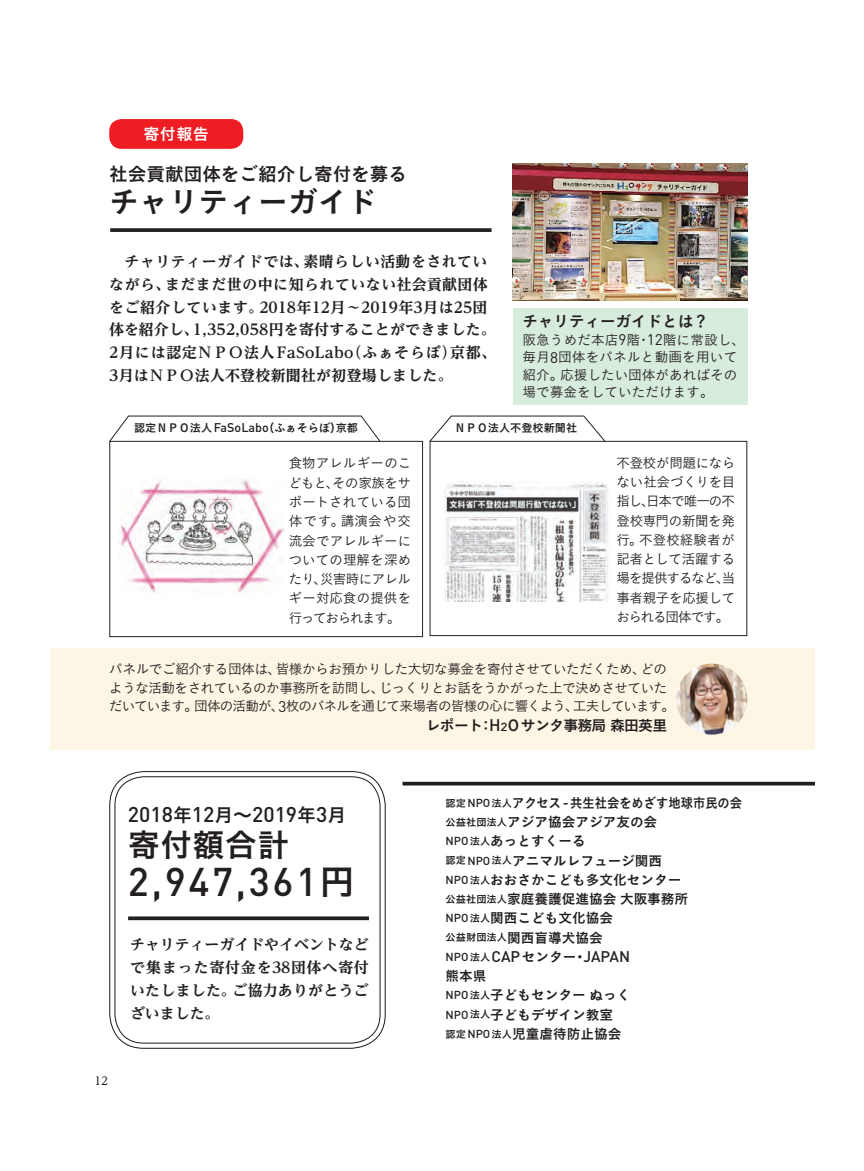
<style>
.page{position:relative;width:864px;height:1171px;background:#fff}
.page>*{position:absolute;margin:0;border:0;box-sizing:border-box;transform-origin:0 0}
.t1{font:500 39.55px "DIN";letter-spacing:.06em;color:#231f20}
.t2{font:32.2px "Koburina Go Std W6";color:#231f20}
.t3{font:29.75px "Koburina Go Std W6";color:#231f20}
.t4{font:500 21.18px "DIN";color:#231f20}
.t5{font:18.55px "Koburina Go Std W6";color:#231f20}
.t6{font:16.1px "Koburina Go Std W6";color:#fff}
.t7{font:15.58px "Koburina Go Std W6";color:#231f20}
.t8{font:500 15.22px "DIN";letter-spacing:-.005em;color:#231f20}
.t9{font:700 expanded 14.88px/22.8px "UD Reimin Pr 6";letter-spacing:.02em;color:#231f20}
.t10{font:14.88px "Koburina Go Std W6";letter-spacing:-.05em;color:#231f20}
.t11{font:13.65px/19.2px "Koburina Go Std W3";letter-spacing:-.03em;color:#231f20;text-align:justify}
.t12{font:13.65px/19.2px "Koburina Go Std W6";color:#231f20;scale:.9 1}
.t13{font:13.65px/17.5px "Koburina Go Std W3";color:#231f20}
.t14{font:13.65px/19.2px "Koburina Go Std W6";color:#231f20}
.t15{font:11.2px "Koburina Go Std W6";color:#231f20}
.t16{font:500 11.2px "UD Reimin Pr 6";color:#231f20}
.s1{font-family:"DIN";font-size:15.22px}
.s2{font-family:"DIN";font-weight:500;font-size:12.42px}
.s3{font-family:"DIN";font-weight:500;font-size:16.62px}
.s4{font-family:"DIN";font-weight:500;font-size:11.72px}
.s5{font-family:"Koburina Go Std W6";font-weight:400;font-size:18.9px}
.s6{font-family:"Koburina Go Std W6";font-weight:400;font-size:35.35px}
.s7{font-size:10.15px}
.s8{font-family:"DIN";font-weight:500;font-size:11.38px}
.s9{font-family:"DIN";font-weight:500;font-size:15.22px}
.s10{font-size:11.38px}
.s11{font-family:"Koburina Go Std W6";font-weight:400;font-size:10.15px}
.s12{font-family:"Koburina Go Std W6";font-weight:400;font-size:13.65px}
</style>
<div class="page">
<div style="left:50px;top:648px;width:764px;height:102px;background:#fef6e5"></div>
<div style="left:109px;top:771px;width:276px;height:278px;border:1px solid #231f20;border-radius:34px"></div>
<div style="left:114px;top:776px;width:266px;height:267px;border:1px solid #231f20;border-radius:29px"></div>
<svg style="left:128px;top:916px;width:241px;height:4px"></svg>
<hr style="left:402px;top:782px;width:412px;height:3px;background:#231f20">
<svg style="left:110px;top:228px;width:381px;height:4px;background:#312e2e"></svg>
<div style="left:512px;top:308px;width:235px;height:96px;background:#d8ecdd"></div>
<div style="left:109px;top:119px;width:134px;height:30px;background:#ee1d23;border-radius:12px"></div>
<img style="left:512px;top:164px;width:235px;height:136px">
<div style="left:109px;top:441px;width:314px;height:196px;border:1px solid #231f20"></div>
<div style="left:429px;top:441px;width:318px;height:195px;border:1px solid #231f20"></div>
<svg style="left:109px;top:415px;width:272px;height:28px"></svg>
<svg style="left:429px;top:415px;width:177px;height:28px"></svg>
<img style="left:676px;top:663px;width:71px;height:71px;border-radius:35px">
<img style="left:118px;top:479px;width:165px;height:116px">
<img style="left:444px;top:483px;width:164px;height:119px">
<hr style="left:0;top:64px;width:50px;height:1px;background:#000">
<hr style="left:814px;top:64px;width:49px;height:1px;background:#000">
<hr style="left:0;top:1106px;width:50px;height:1px;background:#000">
<hr style="left:814px;top:1106px;width:49px;height:1px;background:#000">
<hr style="left:64px;top:0;width:1px;height:50px;background:#000">
<hr style="left:64px;top:1121px;width:1px;height:50px;background:#000">
<hr style="left:798px;top:0;width:1px;height:50px;background:#000">
<hr style="left:798px;top:1121px;width:1px;height:50px;background:#000">
<hr style="left:15px;top:49px;width:49px;height:1px;background:#000">
<hr style="left:799px;top:49px;width:49px;height:1px;background:#000">
<hr style="left:15px;top:1121px;width:49px;height:1px;background:#000">
<hr style="left:799px;top:1121px;width:49px;height:1px;background:#000">
<hr style="left:49px;top:15px;width:1px;height:49px;background:#000">
<hr style="left:49px;top:1106px;width:1px;height:50px;background:#000">
<hr style="left:813px;top:15px;width:1px;height:49px;background:#000">
<hr style="left:813px;top:1106px;width:1px;height:50px;background:#000">
<div style="left:418px;top:11px;width:27px;height:27px;border:2px solid #fff;border-radius:50%"></div>
<hr style="left:382px;top:24px;width:99px;height:2px;background:#fff">
<hr style="left:430px;top:0;width:3px;height:50px;background:#fff">
<div style="left:419px;top:12px;width:25px;height:25px;border:1px solid #000;border-radius:50%"></div>
<hr style="left:382px;top:25px;width:99px;height:1px;background:#000">
<hr style="left:431px;top:0;width:1px;height:50px;background:#000">
<div style="left:418px;top:1132px;width:27px;height:27px;border:2px solid #fff;border-radius:50%"></div>
<hr style="left:382px;top:1145px;width:99px;height:2px;background:#fff">
<hr style="left:430px;top:1121px;width:3px;height:50px;background:#fff">
<div style="left:419px;top:1133px;width:25px;height:26px;border:1px solid #000;border-radius:50%"></div>
<hr style="left:382px;top:1146px;width:99px;height:1px;background:#000">
<hr style="left:431px;top:1121px;width:1px;height:50px;background:#000">
<div style="left:11px;top:572px;width:27px;height:27px;border:2px solid #fff;border-radius:50%"></div>
<hr style="left:0;top:584px;width:50px;height:2px;background:#fff">
<hr style="left:24px;top:536px;width:2px;height:99px;background:#fff">
<div style="left:12px;top:573px;width:25px;height:25px;border:1px solid #000;border-radius:50%"></div>
<hr style="left:0;top:585px;width:50px;height:1px;background:#000">
<hr style="left:25px;top:536px;width:1px;height:99px;background:#000">
<div style="left:825px;top:572px;width:27px;height:27px;border:2px solid #fff;border-radius:50%"></div>
<hr style="left:814px;top:584px;width:49px;height:2px;background:#fff">
<hr style="left:837px;top:536px;width:2px;height:99px;background:#fff">
<div style="left:826px;top:573px;width:25px;height:25px;border:1px solid #000;border-radius:50%"></div>
<hr style="left:814px;top:585px;width:49px;height:1px;background:#000">
<hr style="left:838px;top:536px;width:1px;height:99px;background:#000">
<p class="t6" style="left:143px;top:122px;width:67px">寄付報告</p>
<h3 class="t5" style="left:109px;top:159px;width:299px">社会貢献団体をご紹介し寄付を募る</h3>
<h3 class="t3" style="left:109px;top:179px;width:269px">チャリティーガイド</h3>
<p class="t9" style="left:109px;top:250px;width:388px">　チャリティーガイドでは、素晴らしい活動をされていながら、まだまだ世の中に知られていない社会貢献団体をご紹介しています。2018年12月～2019年3月は25団体を紹介し、1,352,058円を寄付することができました。<br>2月には認定ＮＰＯ法人FaSoLabo（ふぁそらぼ）京都、<br>3月はＮＰＯ法人不登校新聞社が初登場しました。</p>
<p class="t7" style="left:522px;top:309px;width:188px">チャリティーガイドとは？</p>
<p class="t13" style="left:522px;top:331px;width:224px">阪急うめだ本店<span class="s1">9</span>階・<span class="s1">12</span>階に常設し、毎月<span class="s1">8</span>団体をパネルと動画を用いて紹介。応援したい団体があればその場で募金をしていただけます。</p>
<p class="t15" style="left:134px;top:419px;width:225px">認定ＮＰＯ法人<span class="s2">FaSoLabo</span>（ふぁそらぼ）京都</p>
<p class="t15" style="left:454px;top:419px;width:124px">ＮＰＯ法人不登校新聞社</p>
<p class="t11" style="left:288px;top:453px;width:124px">食物アレルギーのこどもと、その家族をサポートされている団体です。講演会や交流会でアレルギーについての理解を深めたり、災害時にアレルギー対応食の提供を行っておられます。</p>
<p class="t11" style="left:616px;top:453px;width:120px">不登校が問題にならない社会づくりを目指し、日本で唯一の不登校専門の新聞を発行。不登校経験者が記者として活躍する場を提供するなど、当事者親子を応援しておられる団体です。</p>
<p class="t11" style="left:109px;top:659px;width:567px;line-height:18.6px;text-align:left">パネルでご紹介する団体は、皆様からお預かりした大切な募金を寄付させていただくため、どのような活動をされているのか事務所を訪問し、じっくりとお話をうかがった上で決めさせていただいています。団体の活動が、<span class="s1">3</span>枚のパネルを通じて来場者の皆様の心に響くよう、工夫しています。</p>
<p class="t10" style="left:425px;top:714px;width:243px">レポート：<span class="s3">H</span><span class="s4">2</span>O サンタ事務局 森田英里</p>
<h3 class="t4" style="left:128px;top:801px;width:220px">2018<span class="s5">年</span>12<span class="s5">月～</span>2019<span class="s5">年</span>3<span class="s5">月</span></h3>
<h2 class="t2" style="left:128px;top:820px;width:163px">寄付額合計</h2>
<h1 class="t1" style="left:128px;top:857px;width:228px">2,947,361<span class="s6">円</span></h1>
<p class="t9" style="left:130px;top:933px;width:240px;text-align:justify">チャリティーガイドやイベントなどで集まった寄付金を38団体へ寄付いたしました。ご協力ありがとうございました。</p>
<p class="t16" style="left:94px;top:1072px;width:15px">12</p>
<p class="t12" style="left:445px;top:793px;width:331px"><span class="s7">認定</span><span class="s8">NPO</span><span class="s7">法人</span>アクセス<span class="s9">-</span>共生社会をめざす地球市民の会<span class="s7">公益社団法人</span>アジア協会アジア友の会<br><span class="s8">NPO</span><span class="s7">法人</span>あっとすくーる<br><span class="s7">認定</span><span class="s8">NPO</span><span class="s7">法人</span>アニマルレフュージ関西<br><span class="s8">NPO</span><span class="s7">法人</span>おおさかこども多文化センター<br><span class="s7">公益社団法人</span>家庭養護促進協会大阪事務所<br><span class="s8">NPO</span><span class="s7">法人</span>関西こども文化協会<br><span class="s7">公益財団法人</span>関西盲導犬協会</p>
<p class="t8" style="left:445px;top:947px;width:186px"><span class="s10">NPO</span><span class="s11">法人</span>CAP<span class="s12">センター・</span>JAPAN</p>
<p class="t14" style="left:445px;top:967px;width:186px">熊本県<br><span class="s8">NPO</span><span class="s7">法人</span>子どもセンターぬっく<br><span class="s8">NPO</span><span class="s7">法人</span>子どもデザイン教室<br><span class="s7">認定</span><span class="s8">NPO</span><span class="s7">法人</span>児童虐待防止協会</p>
</div>
